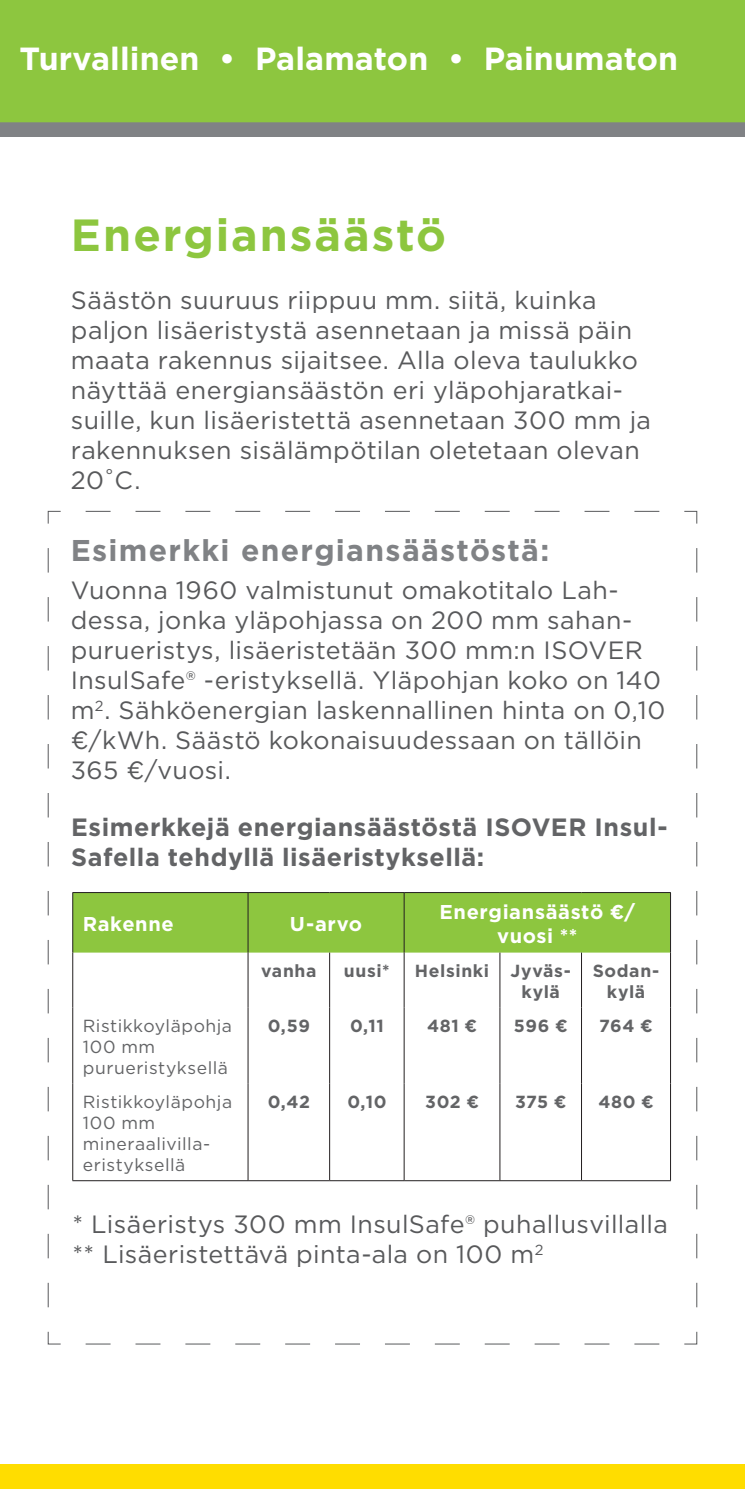
<style>
.page{position:relative;width:745px;height:1489px;background:#fff}
.page>*{position:absolute;margin:0;border:0;box-sizing:border-box;transform-origin:0 0}
.t1{font:700 45px "Gotham";letter-spacing:.04em;color:#8dc63f}
.t2{font:700 32px "Gotham";letter-spacing:.005em;color:#fff}
.t3{font:700 30px "Gotham";letter-spacing:.045em;color:#808285}
.t4{font:25px/30px "Gotham";letter-spacing:.015em;color:#58595b}
.t5{font:700 25px/30px "Gotham";letter-spacing:.02em;color:#636466}
.t6{font:700 20px/24px "Gotham";letter-spacing:.03em;color:#fff;text-align:center}
.t7{font:17.5px/21px "Gotham";letter-spacing:.03em;color:#636466}
.t8{font:700 17.5px/21px "Gotham";letter-spacing:.035em;color:#636466}
</style>
<div class="page">
<div style="left:0;top:122px;width:744px;height:14px;background:#808285"></div>
<div style="left:0;top:1463px;width:744px;height:25px;background:#fd0"></div>
<div style="left:0;top:0;width:744px;height:122px;background:#8dc63f"></div>
<svg style="left:47px;top:510px;width:650px;height:834px"></svg>
<div style="left:73px;top:893px;width:596px;height:59px;background:#8dc63f"></div>
<hr style="left:72px;top:892px;width:176px;height:1px;background:#231f20">
<hr style="left:72px;top:892px;width:1px;height:60px;background:#231f20">
<hr style="left:248px;top:892px;width:81px;height:1px;background:#231f20">
<hr style="left:247px;top:892px;width:1px;height:60px;background:#231f20">
<hr style="left:329px;top:892px;width:75px;height:1px;background:#231f20">
<hr style="left:404px;top:892px;width:95px;height:1px;background:#231f20">
<hr style="left:403px;top:892px;width:1px;height:60px;background:#231f20">
<hr style="left:499px;top:892px;width:82px;height:1px;background:#231f20">
<hr style="left:581px;top:892px;width:89px;height:1px;background:#231f20">
<hr style="left:669px;top:892px;width:1px;height:60px;background:#231f20">
<hr style="left:72px;top:952px;width:1px;height:55px;background:#231f20">
<hr style="left:247px;top:952px;width:1px;height:55px;background:#231f20">
<hr style="left:329px;top:952px;width:1px;height:55px;background:#231f20">
<hr style="left:403px;top:952px;width:1px;height:55px;background:#231f20">
<hr style="left:499px;top:952px;width:1px;height:55px;background:#231f20">
<hr style="left:580px;top:952px;width:1px;height:55px;background:#231f20">
<hr style="left:669px;top:952px;width:1px;height:55px;background:#231f20">
<hr style="left:72px;top:1007px;width:1px;height:76px;background:#231f20">
<hr style="left:247px;top:1007px;width:1px;height:76px;background:#231f20">
<hr style="left:329px;top:1007px;width:1px;height:76px;background:#231f20">
<hr style="left:403px;top:1007px;width:1px;height:76px;background:#231f20">
<hr style="left:499px;top:1007px;width:1px;height:76px;background:#231f20">
<hr style="left:580px;top:1007px;width:1px;height:76px;background:#231f20">
<hr style="left:669px;top:1007px;width:1px;height:76px;background:#231f20">
<hr style="left:72px;top:1083px;width:1px;height:97px;background:#231f20">
<hr style="left:247px;top:1083px;width:1px;height:97px;background:#231f20">
<hr style="left:329px;top:1083px;width:1px;height:97px;background:#231f20">
<hr style="left:403px;top:1083px;width:1px;height:97px;background:#231f20">
<hr style="left:499px;top:1083px;width:1px;height:97px;background:#231f20">
<hr style="left:580px;top:1083px;width:1px;height:97px;background:#231f20">
<hr style="left:669px;top:1083px;width:1px;height:97px;background:#231f20">
<hr style="left:72px;top:1180px;width:176px;height:1px;background:#231f20">
<hr style="left:248px;top:1180px;width:81px;height:1px;background:#231f20">
<hr style="left:329px;top:1180px;width:75px;height:1px;background:#231f20">
<hr style="left:404px;top:1180px;width:95px;height:1px;background:#231f20">
<hr style="left:499px;top:1180px;width:82px;height:1px;background:#231f20">
<hr style="left:581px;top:1180px;width:89px;height:1px;background:#231f20">
<p class="t2" style="left:20px;top:37px;width:659px">Turvallinen • Palamaton • Painumaton</p>
<h1 class="t1" style="left:71px;top:205px;width:376px">Energiansäästö</h1>
<p class="t4" style="left:71px;top:284px;width:581px">Säästön suuruus riippuu mm. siitä, kuinka paljon lisäeristystä asennetaan ja missä päin maata rakennus sijaitsee. Alla oleva taulukko näyttää energiansäästön eri yläpohjaratkai&shy;suille, kun lisäeristettä asennetaan 300 mm ja rakennuksen sisälämpötilan oletetaan olevan 20˚C.</p>
<p class="t3" style="left:71px;top:531px;width:480px">Esimerkki energiansäästöstä:</p>
<p class="t4" style="left:71px;top:574px;width:596px">Vuonna 1960 valmistunut omakotitalo Lah&shy;dessa, jonka yläpohjassa on 200 mm sahan&shy;purueristys, lisäeristetään 300 mm:n ISOVER InsulSafe® -eristyksellä. Yläpohjan koko on 140 m<sup>2</sup>. Sähköenergian laskennallinen hinta on 0,10 €/kWh. Säästö kokonaisuudessaan on tällöin 365 €/vuosi.</p>
<p class="t5" style="left:71px;top:811px;width:597px">Esimerkkejä energiansäästöstä ISOVER Insul-<br>Safella tehdyllä lisäeristyksellä:</p>
<p class="t6" style="left:83px;top:911px;width:92px">Rakenne</p>
<p class="t6" style="left:290px;top:911px;width:74px">U-arvo</p>
<p class="t6" style="left:439px;top:899px;width:197px">Energiansäästö €/ vuosi **</p>
<p class="t8" style="left:261px;top:959px;width:57px">vanha</p>
<p class="t8" style="left:344px;top:959px;width:47px">uusi*</p>
<p class="t8" style="left:521px;top:959px;width:51px;text-indent:-106px">Helsinki Jyväs&shy;kylä</p>
<p class="t8" style="left:592px;top:959px;width:68px;text-align:center">Sodan&shy;kylä</p>
<p class="t7" style="left:83px;top:1014px;width:151px">Ristikkoyläpohja<br>100 mm purueristyksellä</p>
<p class="t8" style="left:267px;top:1014px;width:44px">0,59</p>
<p class="t8" style="left:350px;top:1014px;width:35px">0,11</p>
<p class="t8" style="left:427px;top:1014px;width:51px">481 €</p>
<p class="t8" style="left:513px;top:1014px;width:55px">596 €</p>
<p class="t8" style="left:599px;top:1014px;width:55px">764 €</p>
<p class="t7" style="left:83px;top:1090px;width:151px">Ristikkoyläpohja<br>100 mm mineraalivilla&shy;eristyksellä</p>
<p class="t8" style="left:267px;top:1090px;width:44px">0,42</p>
<p class="t8" style="left:347px;top:1090px;width:41px">0,10</p>
<p class="t8" style="left:425px;top:1090px;width:55px">302 €</p>
<p class="t8" style="left:514px;top:1090px;width:53px">375 €</p>
<p class="t8" style="left:598px;top:1090px;width:57px">480 €</p>
<p class="t4" style="left:72px;top:1208px;width:596px">* Lisäeristys 300 mm InsulSafe® puhallusvillalla ** Lisäeristettävä pinta-ala on 100 m<sup>2</sup></p>
</div>
